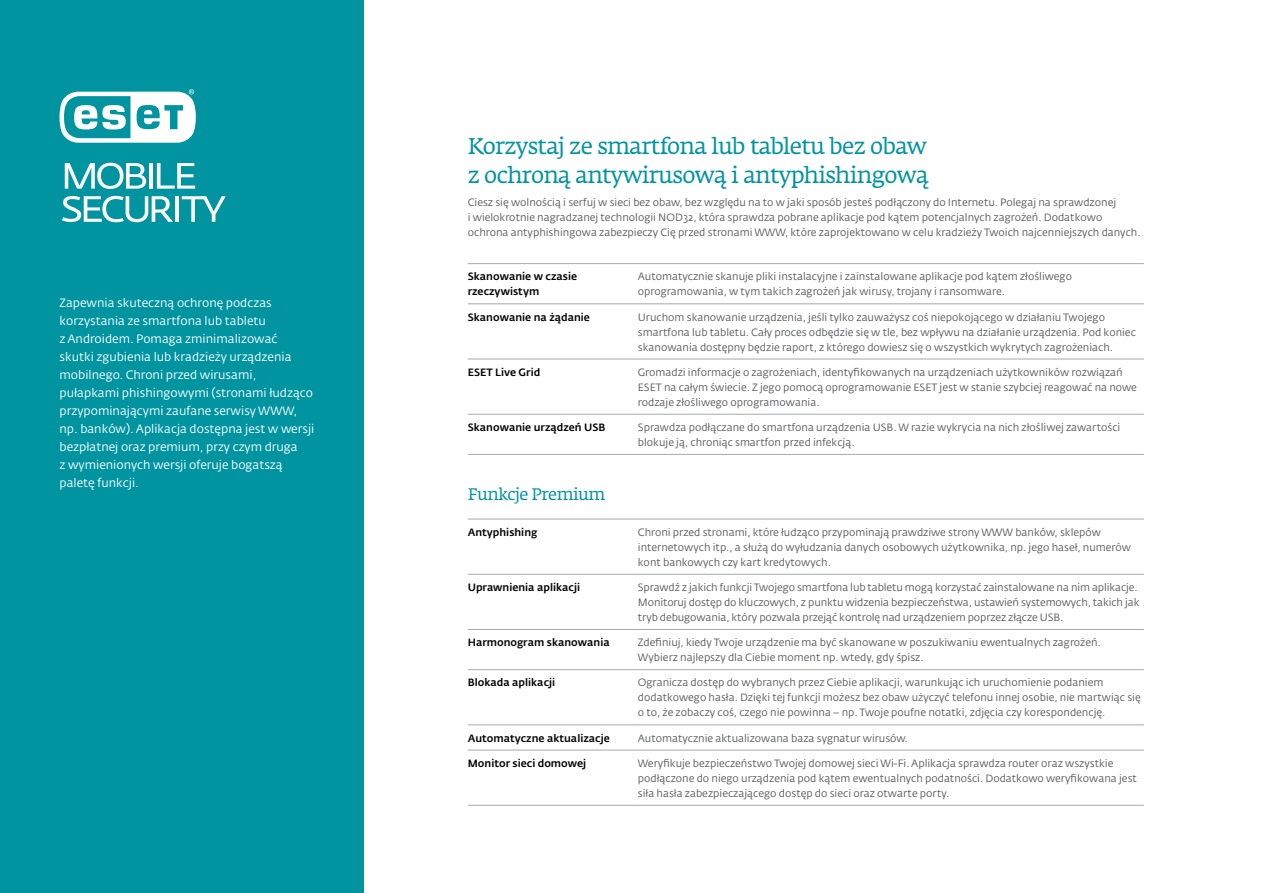
<style>
.page{position:relative;width:1263px;height:893px;background:#fff}
.page>*{position:absolute;margin:0;border:0;box-sizing:border-box;transform-origin:0 0}
.t1{font:22.5px/28.5px "Fedra Serif A Std";letter-spacing:-.03em;color:#0094a1}
.t2{font:16.5px "Fedra Serif A Std";letter-spacing:-.03em;color:#0094a1}
.t3{font:12px/18px "Fedra Sans Alt Pro";color:#fff}
.t4{font:10.5px/15px "Fedra Sans Alt Pro";color:#58595b}
.t5{font:500 10.5px/15px "Fedra Sans Alt Pro";color:#000}
</style>
<div class="page">
<div style="left:0;top:0;width:364px;height:893px;background:#0094a1"></div>
<hr style="left:468px;top:263px;width:170px;height:1px;background:#a7a9ac">
<hr style="left:638px;top:263px;width:506px;height:1px;background:#a7a9ac">
<hr style="left:468px;top:304px;width:170px;height:1px;background:#a7a9ac">
<hr style="left:638px;top:304px;width:506px;height:1px;background:#a7a9ac">
<hr style="left:468px;top:359px;width:170px;height:1px;background:#a7a9ac">
<hr style="left:638px;top:359px;width:506px;height:1px;background:#a7a9ac">
<hr style="left:468px;top:414px;width:170px;height:1px;background:#a7a9ac">
<hr style="left:638px;top:414px;width:506px;height:1px;background:#a7a9ac">
<hr style="left:468px;top:454px;width:170px;height:1px;background:#a7a9ac">
<hr style="left:638px;top:454px;width:506px;height:1px;background:#a7a9ac">
<hr style="left:468px;top:519px;width:170px;height:1px;background:#a7a9ac">
<hr style="left:638px;top:519px;width:506px;height:1px;background:#a7a9ac">
<hr style="left:468px;top:574px;width:170px;height:1px;background:#a7a9ac">
<hr style="left:638px;top:574px;width:506px;height:1px;background:#a7a9ac">
<hr style="left:468px;top:725px;width:170px;height:1px;background:#a7a9ac">
<hr style="left:638px;top:725px;width:506px;height:1px;background:#a7a9ac">
<hr style="left:468px;top:629px;width:170px;height:1px;background:#a7a9ac">
<hr style="left:638px;top:629px;width:506px;height:1px;background:#a7a9ac">
<hr style="left:468px;top:669px;width:170px;height:1px;background:#a7a9ac">
<hr style="left:638px;top:669px;width:506px;height:1px;background:#a7a9ac">
<hr style="left:468px;top:750px;width:170px;height:1px;background:#a7a9ac">
<hr style="left:638px;top:750px;width:506px;height:1px;background:#a7a9ac">
<hr style="left:468px;top:805px;width:170px;height:1px;background:#a7a9ac">
<hr style="left:638px;top:805px;width:506px;height:1px;background:#a7a9ac">
<svg style="left:65px;top:163px;width:81px;height:26px"></svg>
<hr style="left:149px;top:163px;width:4px;height:26px;background:#fff">
<svg style="left:157px;top:163px;width:38px;height:26px"></svg>
<svg style="left:62px;top:196px;width:111px;height:26px"></svg>
<hr style="left:176px;top:196px;width:3px;height:26px;background:#fff">
<svg style="left:182px;top:196px;width:44px;height:26px"></svg>
<svg style="left:60px;top:89px;width:136px;height:54px"></svg>
<p class="t3" style="left:60px;top:294px;width:256px">Zapewnia skuteczną ochronę podczas korzystania ze smartfona lub tabletu<br>z Androidem. Pomaga zminimalizować skutki zgubienia lub kradzieży urządzenia mobilnego. Chroni przed wirusami, pułapkami phishingowymi (stronami łudząco przypominającymi zaufane serwisy WWW, np. banków). Aplikacja dostępna jest w wersji bezpłatnej oraz premium, przy czym druga<br>z wymienionych wersji oferuje bogatszą paletę funkcji.</p>
<h1 class="t1" style="left:468px;top:134px;width:462px">Korzystaj ze smartfona lub tabletu bez obaw z ochroną antywirusową i antyphishingową</h1>
<p class="t4" style="left:468px;top:195px;width:674px">Ciesz się wolnością i serfuj w sieci bez obaw, bez względu na to w jaki sposób jesteś podłączony do Internetu. Polegaj na sprawdzonej<br>i wielokrotnie nagradzanej technologii NOD32, która sprawdza pobrane aplikacje pod kątem potencjalnych zagrożeń. Dodatkowo ochrona antyphishingowa zabezpieczy Cię przed stronami WWW, które zaprojektowano w celu kradzieży Twoich najcenniejszych danych.</p>
<p class="t5" style="left:468px;top:269px;width:111px">Skanowanie w czasie rzeczywistym</p>
<p class="t4" style="left:638px;top:269px;width:436px">Automatycznie skanuje pliki instalacyjne i zainstalowane aplikacje pod kątem złośliwego oprogramowania, w tym takich zagrożeń jak wirusy, trojany i ransomware.</p>
<p class="t5" style="left:468px;top:309px;width:124px">Skanowanie na żądanie</p>
<p class="t4" style="left:638px;top:309px;width:499px">Uruchom skanowanie urządzenia, jeśli tylko zauważysz coś niepokojącego w działaniu Twojego smartfona lub tabletu. Cały proces odbędzie się w tle, bez wpływu na działanie urządzenia. Pod koniec skanowania dostępny będzie raport, z którego dowiesz się o wszystkich wykrytych zagrożeniach.</p>
<p class="t5" style="left:468px;top:365px;width:74px">ESET Live Grid</p>
<p class="t4" style="left:638px;top:365px;width:501px">Gromadzi informacje o zagrożeniach, identyfikowanych na urządzeniach użytkowników rozwiązań<br>ESET na całym świecie. Z jego pomocą oprogramowanie ESET jest w stanie szybciej reagować na nowe rodzaje złośliwego oprogramowania.</p>
<p class="t5" style="left:468px;top:420px;width:139px">Skanowanie urządzeń USB</p>
<p class="t4" style="left:638px;top:420px;width:484px">Sprawdza podłączane do smartfona urządzenia USB. W razie wykrycia na nich złośliwej zawartości blokuje ją, chroniąc smartfon przed infekcją.</p>
<h2 class="t2" style="left:468px;top:484px;width:139px">Funkcje Premium</h2>
<p class="t5" style="left:468px;top:525px;width:71px">Antyphishing</p>
<p class="t4" style="left:638px;top:525px;width:495px">Chroni przed stronami, które łudząco przypominają prawdziwe strony WWW banków, sklepów internetowych itp., a służą do wyłudzania danych osobowych użytkownika, np. jego haseł, numerów kont bankowych czy kart kredytowych.</p>
<p class="t5" style="left:468px;top:580px;width:114px">Uprawnienia aplikacji</p>
<p class="t4" style="left:638px;top:580px;width:503px">Sprawdź z jakich funkcji Twojego smartfona lub tabletu mogą korzystać zainstalowane na nim aplikacje.<br>Monitoruj dostęp do kluczowych, z punktu widzenia bezpieczeństwa, ustawień systemowych, takich jak tryb debugowania, który pozwala przejąć kontrolę nad urządzeniem poprzez złącze USB.</p>
<p class="t5" style="left:468px;top:635px;width:143px">Harmonogram skanowania</p>
<p class="t4" style="left:638px;top:635px;width:465px">Zdefiniuj, kiedy Twoje urządzenie ma być skanowane w poszukiwaniu ewentualnych zagrożeń.<br>Wybierz najlepszy dla Ciebie moment np. wtedy, gdy śpisz.</p>
<p class="t5" style="left:468px;top:675px;width:89px">Blokada aplikacji</p>
<p class="t4" style="left:638px;top:675px;width:504px">Ogranicza dostęp do wybranych przez Ciebie aplikacji, warunkując ich uruchomienie podaniem dodatkowego hasła. Dzięki tej funkcji możesz bez obaw użyczyć telefonu innej osobie, nie martwiąc się o to, że zobaczy coś, czego nie powinna – np. Twoje poufne notatki, zdjęcia czy korespondencję.</p>
<p class="t5" style="left:468px;top:730px;width:143px">Automatyczne aktualizacje</p>
<p class="t4" style="left:638px;top:730px;width:272px">Automatycznie aktualizowana baza sygnatur wirusów.</p>
<p class="t5" style="left:468px;top:756px;width:120px">Monitor sieci domowej</p>
<p class="t4" style="left:638px;top:756px;width:500px">Weryfikuje bezpieczeństwo Twojej domowej sieci Wi-Fi. Aplikacja sprawdza router oraz wszystkie podłączone do niego urządzenia pod kątem ewentualnych podatności. Dodatkowo weryfikowana jest siła hasła zabezpieczającego dostęp do sieci oraz otwarte porty.</p>
</div>
